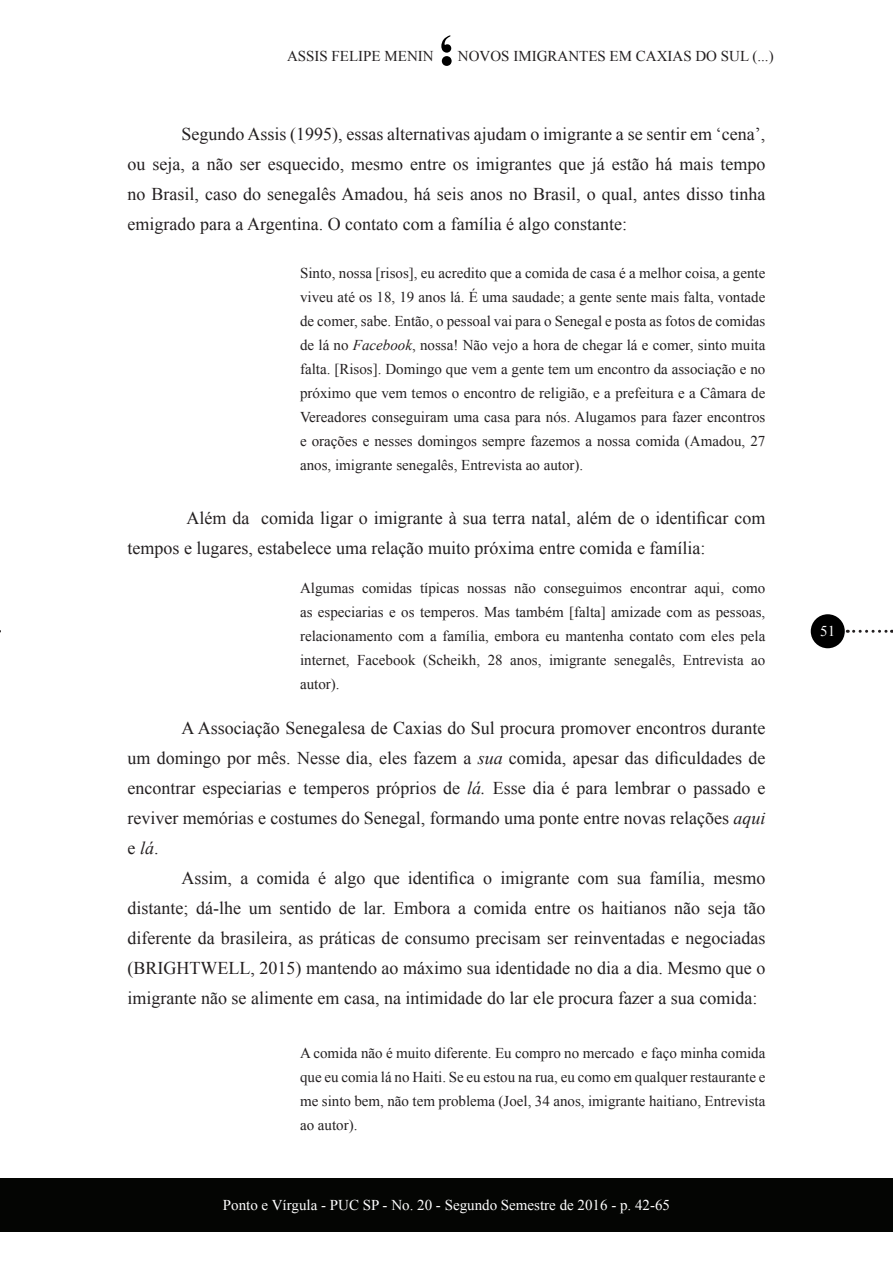
<style>
.page{position:relative;width:893px;height:1263px;background:#fff}
.page>*{position:absolute;margin:0;border:0;box-sizing:border-box;transform-origin:0 0}
.t1{font:18px/30px "Times New Roman";color:#231f20;text-align:justify}
.t2{font:15px/24px "Times New Roman";color:#231f20;text-align:justify}
.t3{font:15px "Times New Roman";color:#fff}
.s1{font-style:italic}
</style>
<div class="page">
<svg style="left:441px;top:35px;width:11px;height:31px"></svg>
<div style="left:0;top:1178px;width:893px;height:54px;background:#040503"></div>
<div style="left:811px;top:614px;width:34px;height:34px;background:#000;border-radius:50%"></div>
<svg style="left:854px;top:630px;width:38px;height:3px"></svg>
<p class="t2" style="left:287px;top:43px;width:148px">ASSIS FELIPE MENIN</p>
<p class="t2" style="left:458px;top:44px;width:317px">NOVOS IMIGRANTES EM CAXIAS DO SUL (...)</p>
<p class="t1" style="left:128px;top:119px;width:639px;text-indent:54px">Segundo Assis (1995), essas alternativas ajudam o imigrante a se sentir em ‘cena’, ou seja, a não ser esquecido, mesmo entre os imigrantes que já estão há mais tempo no Brasil, caso do senegalês Amadou, há seis anos no Brasil, o qual, antes disso tinha emigrado para a Argentina. O contato com a família é algo constante:</p>
<p class="t2" style="left:300px;top:261px;width:467px">Sinto, nossa [risos], eu acredito que a comida de casa é a melhor coisa, a gente viveu até os 18, 19 anos lá. É uma saudade; a gente sente mais falta, vontade de comer, sabe. Então, o pessoal vai para o Senegal e posta as fotos de comidas de lá no <span class="s1">Facebook</span>, nossa! Não vejo a hora de chegar lá e comer, sinto muita falta. [Risos]. Domingo que vem a gente tem um encontro da associação e no próximo que vem temos o encontro de religião, e a prefeitura e a Câmara de Vereadores conseguiram uma casa para nós. Alugamos para fazer encontros e orações e nesses domingos sempre fazemos a nossa comida (Amadou, 27 anos, imigrante senegalês, Entrevista ao autor).</p>
<p class="t1" style="left:128px;top:503px;width:639px;text-indent:59px">Além da comida ligar o imigrante à sua terra natal, além de o identificar com tempos e lugares, estabelece uma relação muito próxima entre comida e família:</p>
<p class="t2" style="left:300px;top:576px;width:467px">Algumas comidas típicas nossas não conseguimos encontrar aqui, como as especiarias e os temperos. Mas também [falta] amizade com as pessoas, relacionamento com a família, embora eu mantenha contato com eles pela internet, Facebook (Scheikh, 28 anos, imigrante senegalês, Entrevista ao autor).</p>
<p class="t1" style="left:128px;top:713px;width:639px;text-indent:54px">A Associação Senegalesa de Caxias do Sul procura promover encontros durante um domingo por mês. Nesse dia, eles fazem a <span class="s1">sua</span> comida, apesar das dificuldades de encontrar especiarias e temperos próprios de <span class="s1">lá.</span> Esse dia é para lembrar o passado e reviver memórias e costumes do Senegal, formando uma ponte entre novas relações <span class="s1">aqui </span>e <span class="s1">lá</span>.</p>
<p class="t1" style="left:128px;top:863px;width:639px;text-indent:54px">Assim, a comida é algo que identifica o imigrante com sua família, mesmo distante; dá-lhe um sentido de lar. Embora a comida entre os haitianos não seja tão diferente da brasileira, as práticas de consumo precisam ser reinventadas e negociadas (BRIGHTWELL, 2015) mantendo ao máximo sua identidade no dia a dia. Mesmo que o imigrante não se alimente em casa, na intimidade do lar ele procura fazer a sua comida:</p>
<p class="t2" style="left:300px;top:1041px;width:467px">A comida não é muito diferente. Eu compro no mercado e faço minha comida que eu comia lá no Haiti. Se eu estou na rua, eu como em qualquer restaurante e me sinto bem, não tem problema (Joel, 34 anos, imigrante haitiano, Entrevista ao autor).</p>
<p class="t3" style="left:223px;top:1195px;width:449px">Ponto e Vírgula - PUC SP - No. 20 - Segundo Semestre de 2016 - p. 42-65</p>
<p class="t3" style="left:820px;top:621px;width:16px">51</p>
</div>
